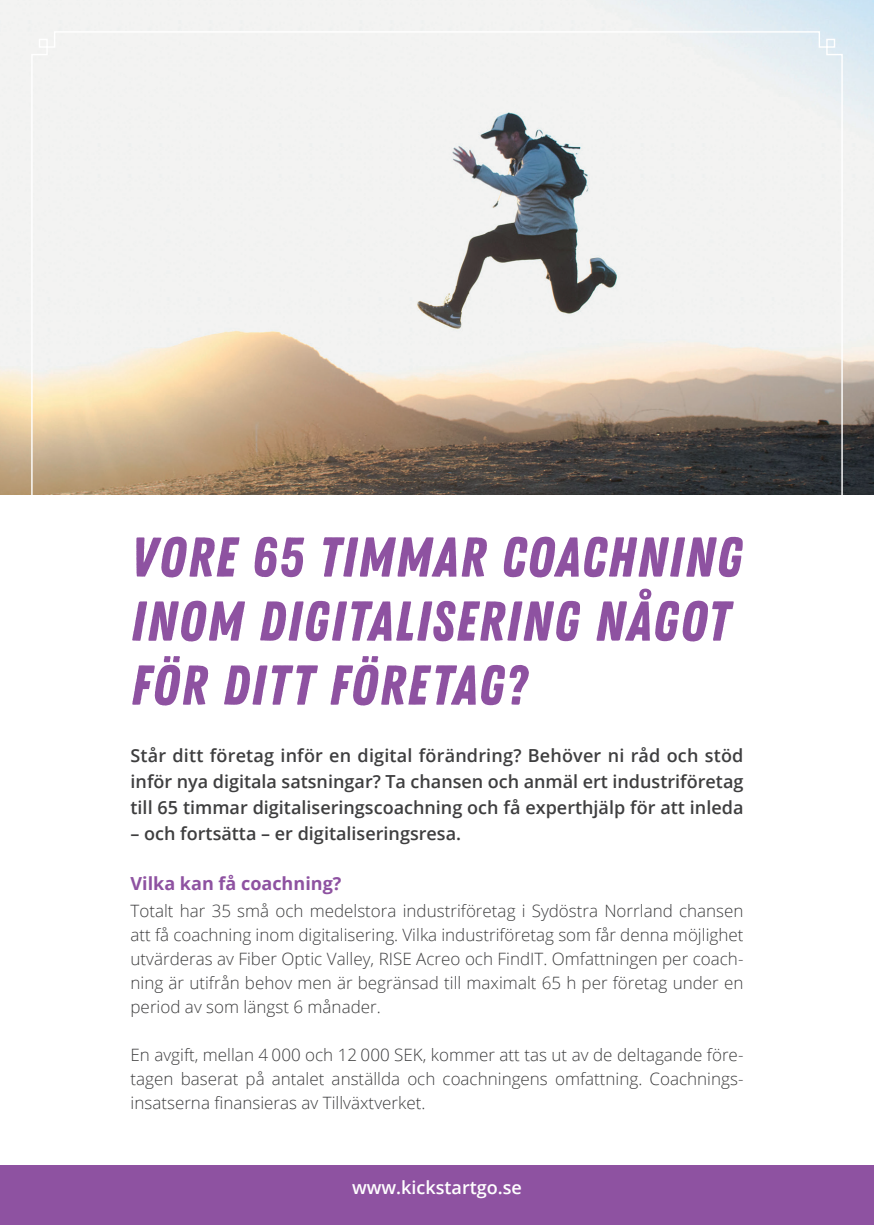
<style>
.page{position:relative;width:874px;height:1225px;background:#fff}
.page>*{position:absolute;margin:0;border:0;box-sizing:border-box;transform-origin:0 0}
.t1{font:56px/64px "Zing Rust Demo Base";letter-spacing:.025em;color:#8e52a1}
.t2{font:600 18px/26px "Open Sans";color:#3e3e3f;text-align:justify}
.t3{font:700 18px "Open Sans";color:#8e52a1}
.t4{font:600 18px "Open Sans";color:#fff}
.t5{font:300 17px/24px "Open Sans";color:#3e3e3f;text-align:justify}
</style>
<div class="page">
<img style="left:0;top:0;width:873px;height:495px">
<svg style="left:30px;top:30px;width:813px;height:465px"></svg>
<div style="left:0;top:1165px;width:873px;height:60px;background:#8e52a1"></div>
<h1 class="t1" style="left:130px;top:525px;width:612px">VORE 65 TIMMAR COACHNING<br>INOM DIGITALISERING NÅGOT<br>FÖR DITT FÖRETAG?</h1>
<p class="t2" style="left:130px;top:742px;width:614px">Står ditt företag inför en digital förändring? Behöver ni råd och stöd inför nya digitala satsningar? Ta chansen och anmäl ert industriföretag till 65 timmar digitaliseringscoachning och få experthjälp för att inleda</p>
<p class="t2" style="left:130px;top:820px;width:332px">– och fortsätta – er digitaliseringsresa.</p>
<p class="t3" style="left:130px;top:870px;width:212px">Vilka kan få coachning?</p>
<p class="t5" style="left:130px;top:898px;width:614px">Totalt har 35 små och medelstora industriföretag i Sydöstra Norrland chansen att få coachning inom digitalisering. Vilka industriföretag som får denna möjlighet utvärderas av Fiber Optic Valley, RISE Acreo och FindIT. Omfattningen per coach&shy;ning är utifrån behov men är begränsad till maximalt 65 h per företag under en period av som längst 6 månader.</p>
<p class="t5" style="left:130px;top:1042px;width:614px">En avgift, mellan 4 000 och 12 000 SEK, kommer att tas ut av de deltagande före&shy;tagen baserat på antalet anställda och coachningens omfattning. Coachnings&shy;insatserna finansieras av Tillväxtverket.</p>
<p class="t4" style="left:352px;top:1174px;width:171px">www.kickstartgo.se</p>
</div>
